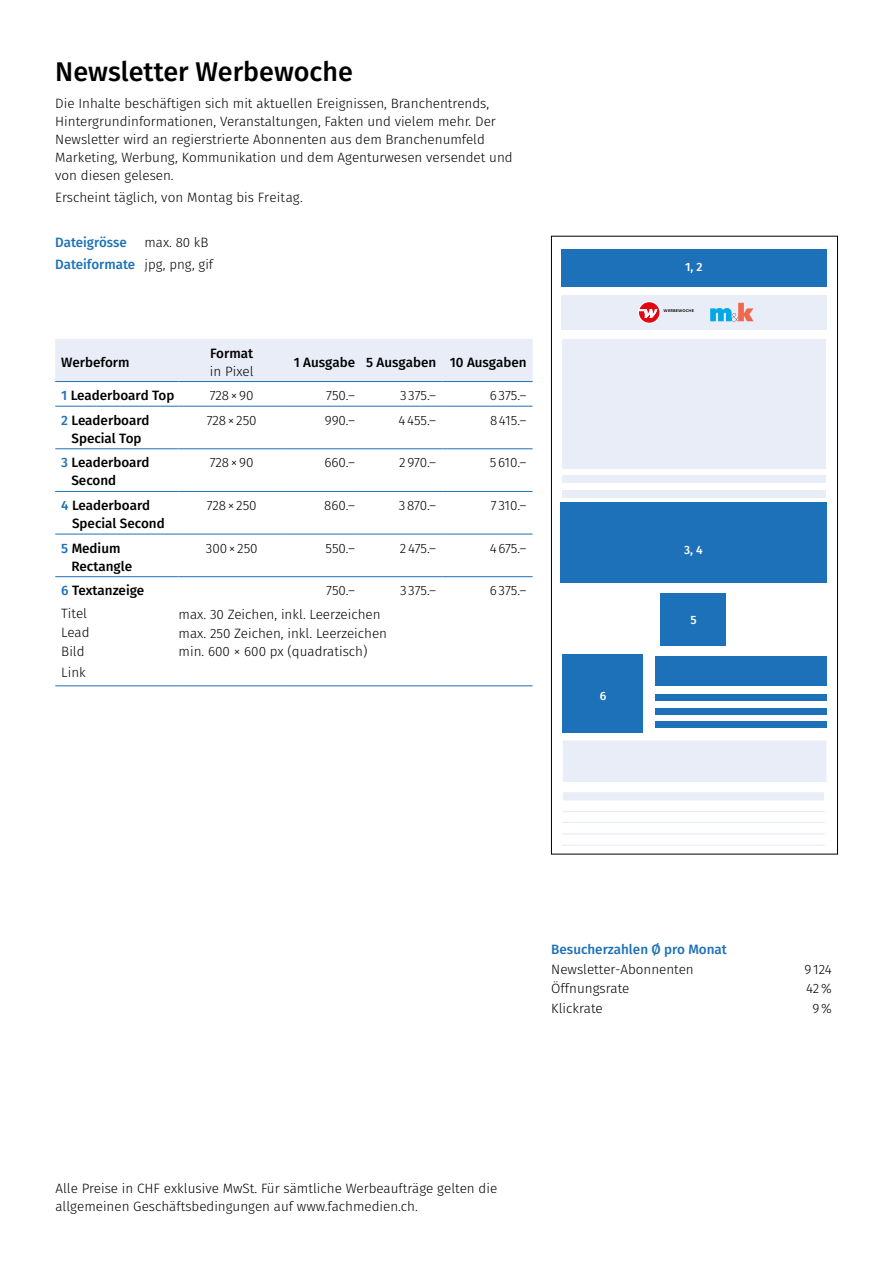
<style>
.page{position:relative;width:893px;height:1263px;background:#fff}
.page>*{position:absolute;margin:0;border:0;box-sizing:border-box;transform-origin:0 0}
.t1{font:500 27px "Fira Sans";color:#000}
.t2{font:300 13.5px/18px "Fira Sans";color:#000}
.t3{font:500 13.5px/18px "Fira Sans";color:#000}
.t4{font:500 13.5px "Fira Sans";color:#1d71b8}
.t5{font:500 12px "Fira Sans";color:#fff}
.t6{font:600 4.35px "Volte";letter-spacing:.025em;color:#000}
.s1{font-weight:500;color:#1d71b8}
.s2{color:#1d71b8}
</style>
<div class="page">
<div style="left:55px;top:339px;width:478px;height:42px;background:#e9edf8"></div>
<hr style="left:55px;top:381px;width:124px;height:1px;background:#1d71b8">
<hr style="left:179px;top:381px;width:106px;height:1px;background:#1d71b8">
<hr style="left:285px;top:381px;width:70px;height:1px;background:#1d71b8">
<hr style="left:355px;top:381px;width:87px;height:1px;background:#1d71b8">
<hr style="left:442px;top:381px;width:91px;height:1px;background:#1d71b8">
<hr style="left:55px;top:406px;width:124px;height:1px;background:#1d71b8">
<hr style="left:179px;top:406px;width:106px;height:1px;background:#1d71b8">
<hr style="left:285px;top:406px;width:70px;height:1px;background:#1d71b8">
<hr style="left:355px;top:406px;width:87px;height:1px;background:#1d71b8">
<hr style="left:442px;top:406px;width:91px;height:1px;background:#1d71b8">
<hr style="left:55px;top:448px;width:124px;height:1px;background:#1d71b8">
<hr style="left:179px;top:448px;width:106px;height:1px;background:#1d71b8">
<hr style="left:285px;top:448px;width:70px;height:1px;background:#1d71b8">
<hr style="left:355px;top:448px;width:87px;height:1px;background:#1d71b8">
<hr style="left:442px;top:448px;width:91px;height:1px;background:#1d71b8">
<hr style="left:55px;top:685px;width:124px;height:1px;background:#1d71b8">
<hr style="left:179px;top:685px;width:106px;height:1px;background:#1d71b8">
<hr style="left:285px;top:685px;width:70px;height:1px;background:#1d71b8">
<hr style="left:355px;top:685px;width:87px;height:1px;background:#1d71b8">
<hr style="left:442px;top:685px;width:91px;height:1px;background:#1d71b8">
<hr style="left:55px;top:491px;width:124px;height:1px;background:#1d71b8">
<hr style="left:179px;top:491px;width:106px;height:1px;background:#1d71b8">
<hr style="left:285px;top:491px;width:70px;height:1px;background:#1d71b8">
<hr style="left:355px;top:491px;width:87px;height:1px;background:#1d71b8">
<hr style="left:442px;top:491px;width:91px;height:1px;background:#1d71b8">
<hr style="left:55px;top:534px;width:124px;height:1px;background:#1d71b8">
<hr style="left:179px;top:534px;width:106px;height:1px;background:#1d71b8">
<hr style="left:285px;top:534px;width:70px;height:1px;background:#1d71b8">
<hr style="left:355px;top:534px;width:87px;height:1px;background:#1d71b8">
<hr style="left:442px;top:534px;width:91px;height:1px;background:#1d71b8">
<hr style="left:55px;top:576px;width:124px;height:1px;background:#1d71b8">
<hr style="left:179px;top:576px;width:106px;height:1px;background:#1d71b8">
<hr style="left:285px;top:576px;width:70px;height:1px;background:#1d71b8">
<hr style="left:355px;top:576px;width:87px;height:1px;background:#1d71b8">
<hr style="left:442px;top:576px;width:91px;height:1px;background:#1d71b8">
<div style="left:551px;top:236px;width:287px;height:618px;border:1px solid #000"></div>
<div style="left:561px;top:295px;width:266px;height:34px;background:#e9edf8"></div>
<div style="left:561px;top:249px;width:266px;height:38px;background:#1d71b8"></div>
<div style="left:562px;top:339px;width:264px;height:129px;background:#e9edf8"></div>
<div style="left:562px;top:475px;width:264px;height:7px;background:#e9edf8"></div>
<div style="left:562px;top:490px;width:264px;height:8px;background:#e9edf8"></div>
<div style="left:655px;top:656px;width:172px;height:29px;background:#1d71b8"></div>
<div style="left:655px;top:695px;width:172px;height:6px;background:#1d71b8"></div>
<div style="left:655px;top:709px;width:172px;height:6px;background:#1d71b8"></div>
<div style="left:561px;top:790px;width:265px;height:13px;background:#e9edf8;border:2px solid #fff"></div>
<div style="left:655px;top:722px;width:172px;height:6px;background:#1d71b8"></div>
<svg style="left:562px;top:822px;width:263px;height:1px"></svg>
<div style="left:562px;top:655px;width:81px;height:78px;background:#1d71b8"></div>
<div style="left:561px;top:502px;width:266px;height:81px;background:#1d71b8"></div>
<div style="left:561px;top:738px;width:268px;height:46px;background:#e9edf8;border:2px solid #fff"></div>
<svg style="left:562px;top:811px;width:263px;height:1px"></svg>
<svg style="left:562px;top:833px;width:263px;height:2px"></svg>
<svg style="left:562px;top:845px;width:263px;height:1px"></svg>
<svg style="left:638px;top:301px;width:22px;height:23px"></svg>
<svg style="left:639px;top:302px;width:20px;height:21px"></svg>
<svg style="left:710px;top:303px;width:43px;height:18px"></svg>
<div style="left:661px;top:593px;width:65px;height:52px;background:#1d71b8"></div>
<h1 class="t1" style="left:55px;top:49px;width:299px">Newsletter Werbewoche</h1>
<p class="t2" style="left:55px;top:94px;width:459px">Die Inhalte beschäftigen sich mit aktuellen Ereignissen, Branchentrends, Hintergrundinformationen, Veranstaltungen, Fakten und vielem mehr. Der Newsletter wird an regierstrierte Abonnenten aus dem Branchenumfeld Marketing, Werbung, Kommunikation und dem Agenturwesen versendet und von diesen gelesen.</p>
<p class="t2" style="left:55px;top:188px;width:249px">Erscheint täglich, von Montag bis Freitag.</p>
<p class="t4" style="left:55px;top:231px;width:73px">Dateigrösse</p>
<p class="t2" style="left:55px;top:231px;width:159px;line-height:22.2px;text-indent:89px">max. 80 kB<br><span class="s1">Dateiformate</span> jpg, png, gif</p>
<p class="t3" style="left:61px;top:352px;width:70px">Werbeform</p>
<p class="t3" style="left:210px;top:343px;width:45px">Format</p>
<p class="t2" style="left:210px;top:362px;width:45px">in Pixel</p>
<p class="t3" style="left:294px;top:352px;width:234px">1 Ausgabe 5 Ausgaben 10 Ausgaben</p>
<p class="t3" style="left:61px;top:386px;width:114px"><span class="s2">1</span> Leaderboard Top</p>
<p class="t2" style="left:210px;top:386px;width:45px">728×90</p>
<p class="t2" style="left:326px;top:386px;width:30px">750.–</p>
<p class="t2" style="left:400px;top:386px;width:38px">3 375.–</p>
<p class="t2" style="left:490px;top:386px;width:38px">6375.–</p>
<p class="t3" style="left:61px;top:410px;width:90px;text-align:center"><span class="s2">2</span> Leaderboard<br>Special Top</p>
<p class="t2" style="left:207px;top:411px;width:51px">728× 250</p>
<p class="t2" style="left:325px;top:411px;width:32px">990.–</p>
<p class="t2" style="left:398px;top:411px;width:39px">4455.–</p>
<p class="t2" style="left:490px;top:411px;width:38px">8415.–</p>
<p class="t3" style="left:71px;top:453px;width:80px;text-indent:-10px"><span class="s2">3</span> Leaderboard<br>Second</p>
<p class="t2" style="left:210px;top:454px;width:45px">728×90</p>
<p class="t2" style="left:324px;top:454px;width:32px">660.–</p>
<p class="t2" style="left:399px;top:454px;width:39px">2970.–</p>
<p class="t2" style="left:490px;top:454px;width:38px">5610.–</p>
<p class="t3" style="left:72px;top:496px;width:94px;text-indent:-11px"><span class="s2">4</span> Leaderboard<br>Special Second</p>
<p class="t2" style="left:207px;top:496px;width:51px">728× 250</p>
<p class="t2" style="left:324px;top:496px;width:32px">860.–</p>
<p class="t2" style="left:399px;top:496px;width:39px">3870.–</p>
<p class="t2" style="left:491px;top:496px;width:37px">7 310.–</p>
<p class="t3" style="left:71px;top:538px;width:62px;text-indent:-10px"><span class="s2">5</span> Medium<br>Rectangle</p>
<p class="t2" style="left:206px;top:539px;width:53px">300× 250</p>
<p class="t2" style="left:326px;top:539px;width:31px">550.–</p>
<p class="t2" style="left:400px;top:539px;width:38px">2475.–</p>
<p class="t2" style="left:490px;top:539px;width:38px">4675.–</p>
<p class="t3" style="left:61px;top:581px;width:85px"><span class="s2">6</span> Textanzeige</p>
<p class="t2" style="left:326px;top:581px;width:30px">750.–</p>
<p class="t2" style="left:400px;top:581px;width:38px">3 375.–</p>
<p class="t2" style="left:490px;top:581px;width:38px">6375.–</p>
<p class="t2" style="left:61px;top:604px;width:27px">Titel</p>
<p class="t2" style="left:179px;top:605px;width:204px">max. 30 Zeichen, inkl. Leerzeichen</p>
<p class="t2" style="left:61px;top:623px;width:30px">Lead</p>
<p class="t2" style="left:179px;top:624px;width:210px">max. 250 Zeichen, inkl. Leerzeichen</p>
<p class="t2" style="left:61px;top:642px;width:25px">Bild</p>
<p class="t2" style="left:179px;top:642px;width:190px">min. 600 × 600 px (quadratisch)</p>
<p class="t2" style="left:61px;top:663px;width:26px">Link</p>
<p class="t5" style="left:685px;top:257px;width:19px">1, 2</p>
<p class="t6" style="left:664px;top:308px;width:32px">WERBEWOCHE</p>
<p class="t5" style="left:600px;top:686px;width:8px">6</p>
<p class="t5" style="left:684px;top:540px;width:20px">3, 4</p>
<p class="t5" style="left:691px;top:610px;width:8px">5</p>
<p class="t4" style="left:551px;top:938px;width:177px">Besucherzahlen Ø pro Monat</p>
<p class="t2" style="left:551px;top:960px;width:144px">Newsletter-Abonnenten</p>
<p class="t2" style="left:804px;top:960px;width:29px">9124</p>
<p class="t2" style="left:551px;top:979px;width:80px">Öffnungsrate</p>
<p class="t2" style="left:806px;top:979px;width:27px">42%</p>
<p class="t2" style="left:551px;top:999px;width:53px">Klickrate</p>
<p class="t2" style="left:812px;top:999px;width:21px">9%</p>
<p class="t2" style="left:55px;top:1179px;width:443px">Alle Preise in CHF exklusive MwSt. Für sämtliche Werbeaufträge gelten die allgemeinen Geschäftsbedingungen auf www.fachmedien.ch.</p>
</div>
